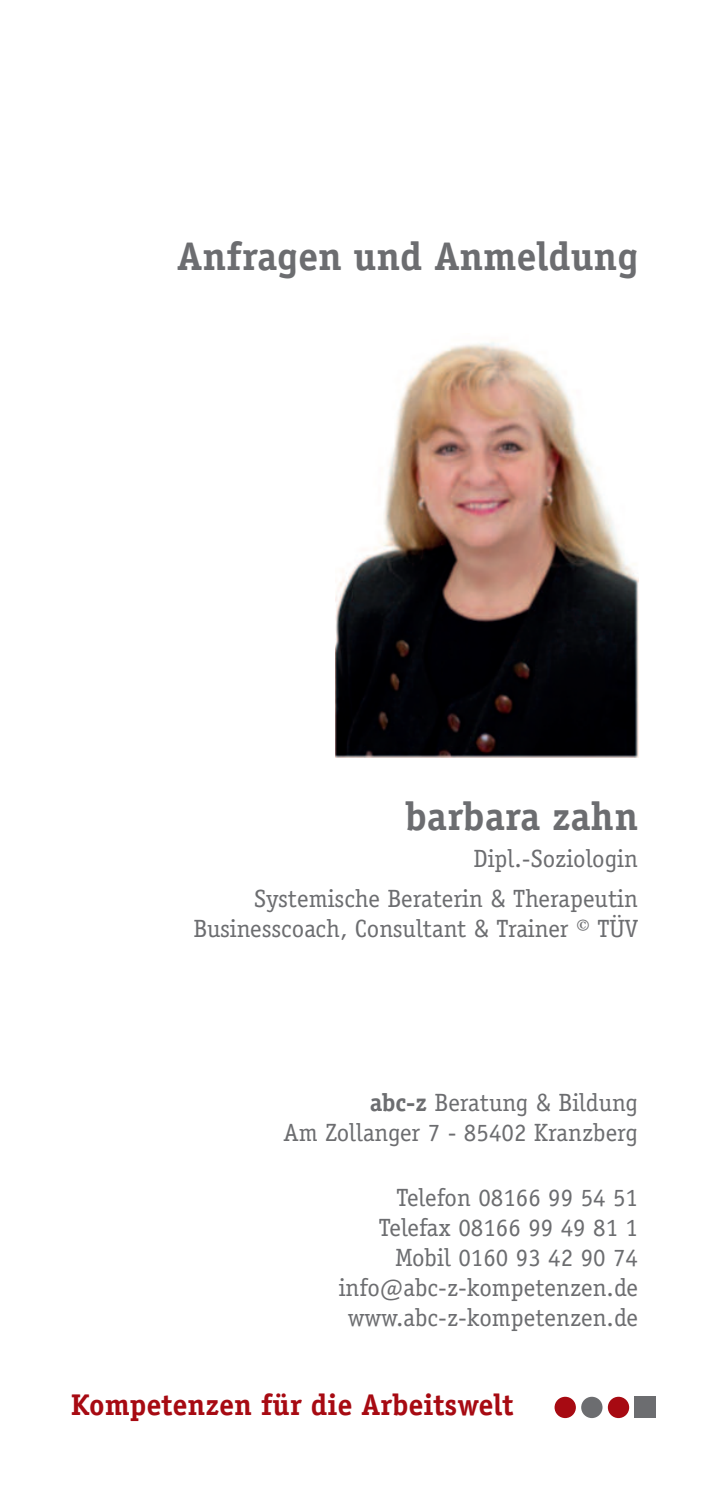
<style>
.page{position:relative;width:709px;height:1489px;background:#fff}
.page>*{position:absolute;margin:0;border:0;box-sizing:border-box;transform-origin:0 0}
.t1{font:700 40px "Officina Serif";color:#6c6d70}
.t2{font:700 30px "Officina Serif";color:#a70a12}
.t3{font:25px/30px "Officina Serif";color:#6c6d70;text-align:right}
.s1{font-weight:700}
</style>
<div class="page">
<div style="left:554px;top:1396px;width:22px;height:21px;background:#a70a12;border-radius:50%"></div>
<div style="left:581px;top:1396px;width:21px;height:21px;background:#6c6d70;border-radius:50%"></div>
<div style="left:608px;top:1396px;width:21px;height:21px;background:#a70a12;border-radius:50%"></div>
<div style="left:634px;top:1396px;width:22px;height:21px;background:#6c6d70"></div>
<img style="left:336px;top:342px;width:302px;height:415px">
<h1 class="t1" style="left:177px;top:241px;width:462px">Anfragen und Anmeldung</h1>
<h1 class="t1" style="left:405px;top:801px;width:234px">barbara zahn</h1>
<p class="t3" style="left:254px;top:838px;width:385px;line-height:40px">Dipl.-Soziologin<br>Systemische Beraterin &amp; Therapeutin</p>
<p class="t3" style="left:193px;top:913px;width:446px">Businesscoach, Consultant &amp; Trainer © TÜV</p>
<p class="t3" style="left:283px;top:1087px;width:356px"><span class="s1">abc-z</span> Beratung &amp; Bildung<br>Am Zollanger 7 - 85402 Kranzberg</p>
<p class="t3" style="left:339px;top:1182px;width:301px">Telefon 08166 99 54 51<br>Telefax 08166 99 49 81 1<br>Mobil 0160 93 42 90 74 info@abc-z-kompetenzen.de www.abc-z-kompetenzen.de</p>
<p class="t2" style="left:71px;top:1392px;width:444px">Kompetenzen für die Arbeitswelt</p>
</div>
